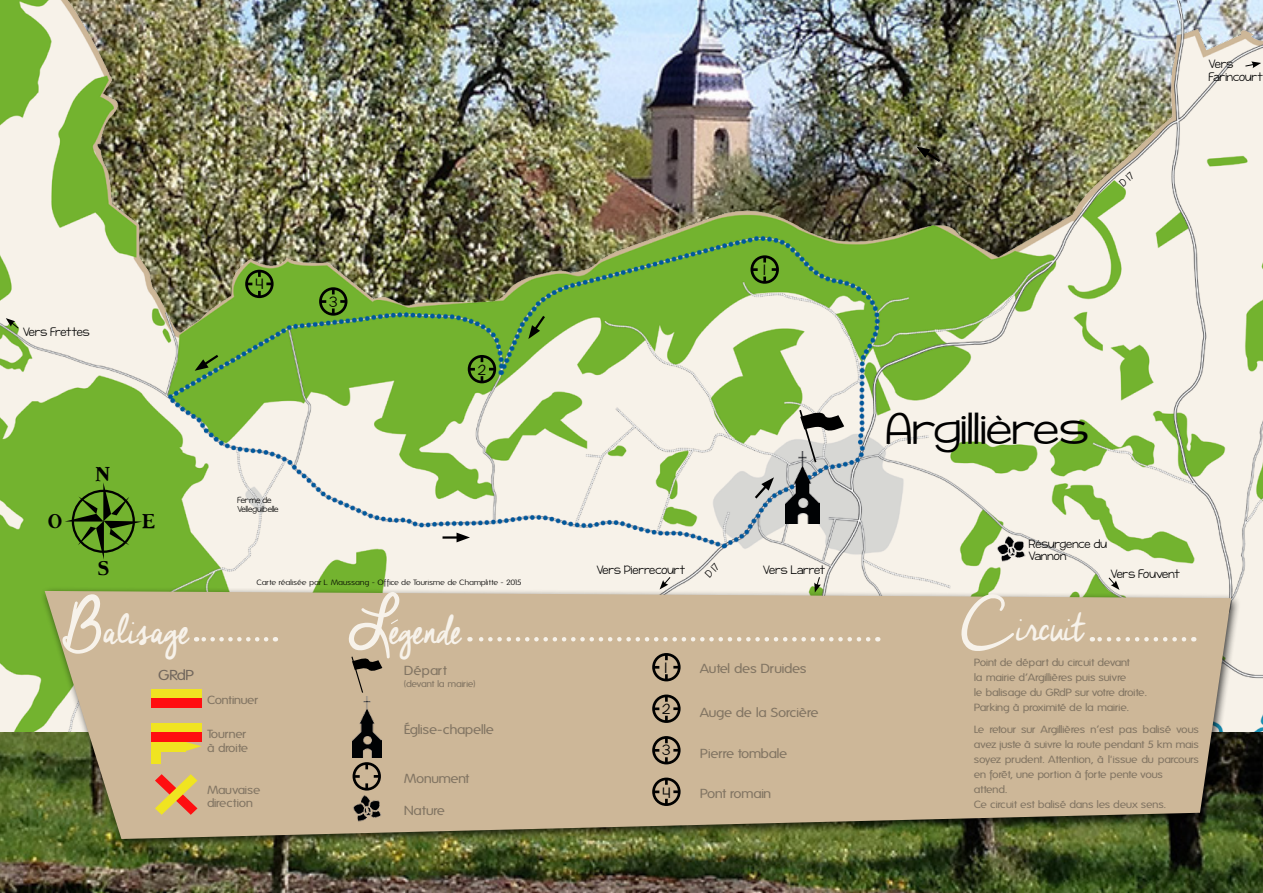
<style>
.page{position:relative;width:1263px;height:893px;background:#fff}
.page>*{position:absolute;margin:0;border:0;box-sizing:border-box;transform-origin:0 0}
.t1{font:40.5px "Cheddar Jack";letter-spacing:-.025em;color:#f7f2ea}
.t2{font:38.25px "KG Payphone";color:#000;scale:1.18 1}
.t3{font:700 17.25px "Ursa Serif";color:#000}
.t4{font:14.1px "Folks";color:#72675d;scale:1.18 1}
.t5{font:12.75px "Folks";letter-spacing:-.035em;color:#827563;scale:1.18 1}
.t6{font:12.75px "KG Payphone";color:#000;scale:1.18 1}
.t7{font:11.55px/12px "Folks";letter-spacing:-.035em;color:#827563;scale:1.18 1}
.t8{font:10.5px/12.6px "KG Payphone";letter-spacing:.01em;color:#000}
.t9{font:10.5px "KG Payphone";letter-spacing:-.035em;color:#000}
.t10{font:10.2px/15px "Folks";letter-spacing:-.035em;color:#827563;scale:1.18 1}
.t11{font:8.85px "Folks";letter-spacing:-.035em;color:#827563;scale:1.18 1}
.t12{font:300 7.65px "Folks";letter-spacing:-.035em;color:#000;scale:1.18 1}
.t13{font:7.5px/9px "KG Payphone";letter-spacing:.01em;color:#000}
.s1{font-size:72px}
</style>
<div class="page">
<img style="left:0;top:731px;width:1263px;height:162px">
<img style="left:0;top:0;width:1263px;height:731px">
<svg style="left:65px;top:482px;width:78px;height:78px;background:#5b8d25"></svg>
<div style="left:40px;top:586px;width:1201px;height:264px;background:#000;opacity:.75"></div>
<svg style="left:45px;top:591px;width:1186px;height:248px;background:#c1af8e"></svg>
<img style="left:785px;top:452px;width:34px;height:71px">
<div style="left:750px;top:255px;width:29px;height:29px;border:3px solid #000;border-radius:50%"></div>
<svg style="left:763px;top:277px;width:3px;height:5px"></svg>
<svg style="left:752px;top:257px;width:14px;height:14px"></svg>
<svg style="left:772px;top:268px;width:5px;height:3px"></svg>
<div style="left:468px;top:355px;width:28px;height:28px;border:3px solid #000;border-radius:50%"></div>
<svg style="left:481px;top:356px;width:2px;height:6px"></svg>
<svg style="left:481px;top:376px;width:2px;height:6px"></svg>
<svg style="left:469px;top:368px;width:6px;height:3px"></svg>
<svg style="left:489px;top:368px;width:6px;height:2px"></svg>
<div style="left:319px;top:287px;width:28px;height:29px;border:3px solid #000;border-radius:50%"></div>
<svg style="left:332px;top:289px;width:3px;height:5px"></svg>
<svg style="left:320px;top:300px;width:6px;height:3px"></svg>
<svg style="left:332px;top:300px;width:14px;height:14px"></svg>
<div style="left:245px;top:270px;width:29px;height:28px;border:3px solid #000;border-radius:50%"></div>
<svg style="left:258px;top:271px;width:3px;height:6px"></svg>
<svg style="left:258px;top:291px;width:3px;height:6px"></svg>
<svg style="left:266px;top:283px;width:6px;height:2px"></svg>
<svg style="left:916px;top:147px;width:27px;height:17px"></svg>
<svg style="left:528px;top:313px;width:19px;height:26px"></svg>
<svg style="left:195px;top:353px;width:26px;height:18px"></svg>
<hr style="left:442px;top:536px;width:19px;height:3px;background:#000">
<svg style="left:456px;top:533px;width:14px;height:9px"></svg>
<svg style="left:752px;top:477px;width:22px;height:24px"></svg>
<img style="left:352px;top:696px;width:29px;height:61px">
<div style="left:353px;top:762px;width:28px;height:28px;border:3px solid #000;border-radius:50%"></div>
<svg style="left:365px;top:763px;width:3px;height:6px"></svg>
<svg style="left:354px;top:775px;width:14px;height:14px"></svg>
<svg style="left:374px;top:775px;width:6px;height:3px"></svg>
<svg style="left:351px;top:656px;width:31px;height:37px"></svg>
<svg style="left:799px;top:409px;width:45px;height:54px;background:#a9a7a3"></svg>
<div style="left:652px;top:653px;width:28px;height:28px;border:3px solid #000;border-radius:50%"></div>
<svg style="left:665px;top:654px;width:3px;height:6px"></svg>
<svg style="left:653px;top:666px;width:6px;height:3px"></svg>
<svg style="left:665px;top:666px;width:14px;height:14px"></svg>
<div style="left:652px;top:694px;width:28px;height:29px;border:3px solid #000;border-radius:50%"></div>
<svg style="left:665px;top:716px;width:3px;height:6px"></svg>
<svg style="left:653px;top:707px;width:6px;height:3px"></svg>
<svg style="left:665px;top:696px;width:14px;height:14px"></svg>
<div style="left:652px;top:736px;width:28px;height:28px;border:3px solid #000;border-radius:50%"></div>
<svg style="left:665px;top:737px;width:3px;height:6px"></svg>
<svg style="left:653px;top:749px;width:6px;height:3px"></svg>
<svg style="left:665px;top:749px;width:14px;height:14px"></svg>
<div style="left:652px;top:778px;width:28px;height:28px;border:3px solid #000;border-radius:50%"></div>
<svg style="left:665px;top:799px;width:3px;height:6px"></svg>
<svg style="left:653px;top:790px;width:6px;height:3px"></svg>
<svg style="left:665px;top:779px;width:14px;height:14px"></svg>
<svg style="left:196px;top:637px;width:70px;height:4px"></svg>
<svg style="left:469px;top:637px;width:399px;height:4px;background:#ddceb8"></svg>
<svg style="left:390px;top:618px;width:9px;height:7px"></svg>
<svg style="left:1092px;top:637px;width:92px;height:4px"></svg>
<svg style="left:6px;top:318px;width:13px;height:11px"></svg>
<svg style="left:1244px;top:61px;width:17px;height:7px"></svg>
<svg style="left:659px;top:576px;width:12px;height:13px"></svg>
<svg style="left:814px;top:576px;width:7px;height:17px"></svg>
<img style="left:352px;top:795px;width:29px;height:26px">
<img style="left:996px;top:535px;width:29px;height:27px">
<svg style="left:1108px;top:577px;width:11px;height:13px"></svg>
<div style="left:151px;top:690px;width:51px;height:9px;background:#f0e421"></div>
<div style="left:151px;top:699px;width:51px;height:9px;background:#ff0e10"></div>
<div style="left:151px;top:724px;width:50px;height:9px;background:#f0e421"></div>
<div style="left:151px;top:733px;width:50px;height:9px;background:#ff0e10"></div>
<div style="left:151px;top:742px;width:35px;height:9px;background:#f0e421"></div>
<svg style="left:186px;top:742px;width:16px;height:9px"></svg>
<div style="left:151px;top:742px;width:9px;height:21px;background:#f0e421"></div>
<svg style="left:155px;top:774px;width:42px;height:41px;background:#e19e5a"></svg>
<svg style="left:1119px;top:171px;width:16px;height:16px"></svg>
<svg style="left:704px;top:562px;width:16px;height:16px"></svg>
<p class="t8" style="left:1209px;top:58px;width:56px">Vers<br>Farincourt</p>
<p class="t9" style="left:23px;top:325px;width:68px">Vers Frettes</p>
<h3 class="t3" style="left:49px;top:510px;width:15px">O</h3>
<h3 class="t3" style="left:96px;top:464px;width:16px">N</h3>
<h3 class="t3" style="left:99px;top:557px;width:12px">S</h3>
<h3 class="t3" style="left:143px;top:510px;width:14px">E</h3>
<p class="t6" style="left:255px;top:276px;width:8px">4</p>
<p class="t6" style="left:329px;top:294px;width:8px">3</p>
<p class="t13" style="left:237px;top:495px;width:43px">Ferme de<br>Velleguibelle</p>
<p class="t6" style="left:478px;top:362px;width:8px">2</p>
<p class="t12" style="left:257px;top:579px;width:226px">Carte réalisée par L. Maussang - Office de Tourisme de Champlitte - 2015</p>
<p class="t6" style="left:763px;top:262px;width:3px">1</p>
<p class="t8" style="left:597px;top:563px;width:90px">Vers Pierrecourt</p>
<p class="t8" style="left:763px;top:563px;width:63px">Vers Larret</p>
<h2 class="t2" style="left:886px;top:405px;width:173px">Argillières</h2>
<p class="t8" style="left:1029px;top:537px;width:80px">Résurgence du<br>Vannon</p>
<p class="t8" style="left:1111px;top:567px;width:70px">Vers Fouvent</p>
<h1 class="t1" style="left:63px;top:610px;width:129px"><span class="s1">B</span>alisage</h1>
<h1 class="t1" style="left:349px;top:610px;width:115px"><span class="s1">L</span>egende</h1>
<h1 class="t1" style="left:961px;top:607px;width:127px"><span class="s1">C</span>ircuit</h1>
<p class="t10" style="left:974px;top:655px;width:148px">Point de départ du circuit devant<br>la mairie d’Argillières puis suivre<br>le balisage du GRdP sur votre droite.<br>Parking à proximité de la mairie.</p>
<p class="t10" style="left:974px;top:722px;width:192px">Le retour sur Argillières n’est pas balisé vous avez juste à suivre la route pendant 5 km mais soyez prudent. Attention, à l'issue du parcours en forêt, une portion à forte pente vous attend.<br>Ce circuit est balisé dans les deux sens.</p>
<p class="t6" style="left:665px;top:660px;width:3px">1</p>
<p class="t5" style="left:700px;top:662px;width:92px">Autel des Druides</p>
<p class="t6" style="left:662px;top:701px;width:8px">2</p>
<p class="t5" style="left:700px;top:705px;width:102px">Auge de la Sorcière</p>
<p class="t6" style="left:662px;top:742px;width:8px">3</p>
<p class="t5" style="left:700px;top:747px;width:76px">Pierre tombale</p>
<p class="t6" style="left:662px;top:785px;width:8px">4</p>
<p class="t5" style="left:700px;top:787px;width:62px">Pont romain</p>
<p class="t5" style="left:404px;top:664px;width:38px">Départ</p>
<p class="t11" style="left:404px;top:679px;width:62px">(devant la mairie)</p>
<h3 class="t4" style="left:158px;top:667px;width:32px">GRdP</h3>
<p class="t7" style="left:207px;top:694px;width:45px">Continuer</p>
<p class="t5" style="left:404px;top:722px;width:78px">Église-chapelle</p>
<p class="t7" style="left:207px;top:727px;width:36px;line-height:13.5px">Tourner à droite</p>
<p class="t5" style="left:404px;top:772px;width:57px">Monument</p>
<p class="t7" style="left:207px;top:785px;width:47px">Mauvaise direction</p>
<p class="t5" style="left:404px;top:803px;width:36px">Nature</p>
</div>
